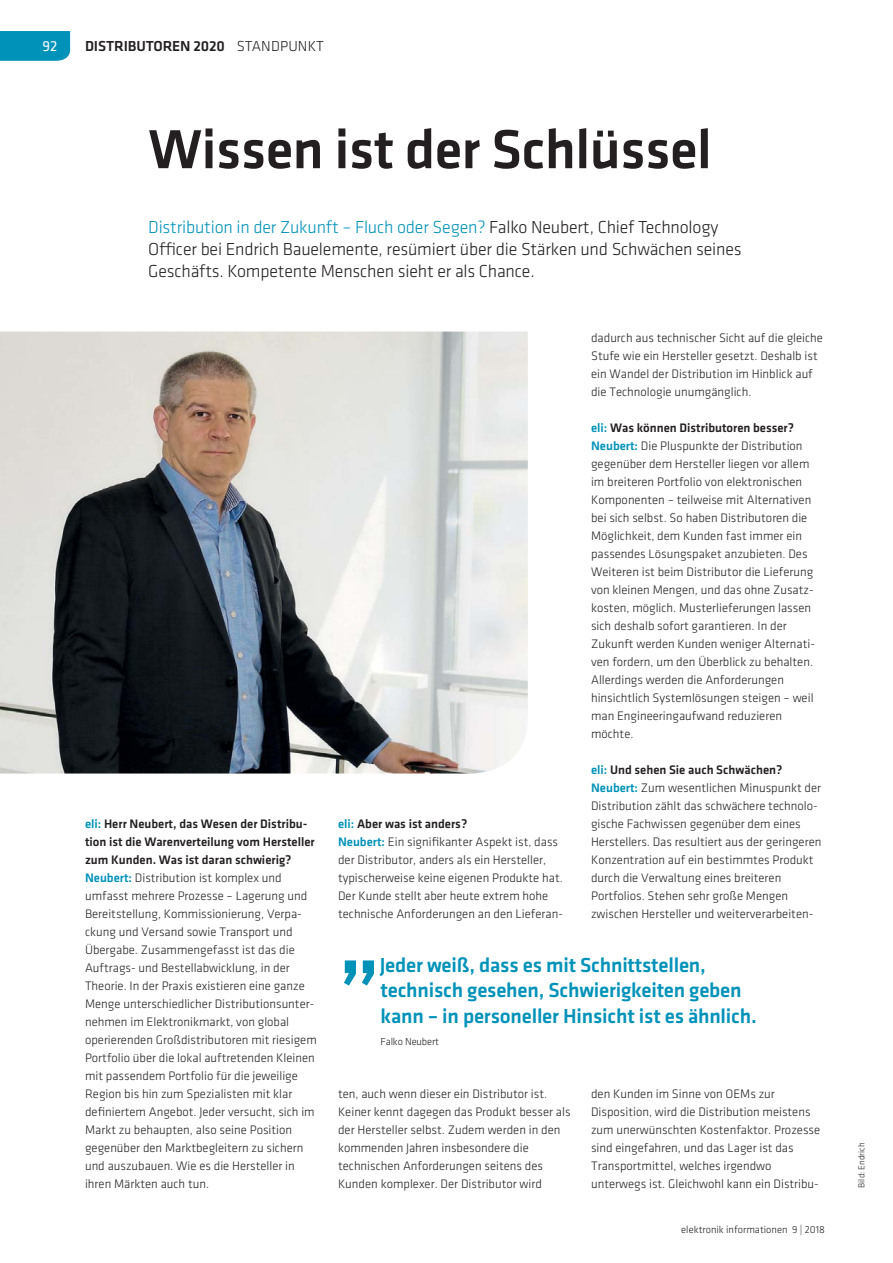
<style>
.page{position:relative;width:893px;height:1263px;background:#fff}
.page>*{position:absolute;margin:0;border:0;box-sizing:border-box;transform-origin:0 0}
.t1{font:500 90px "Klavika";color:#0092b9}
.t2{font:500 57px "Klavika";letter-spacing:-.01em;color:#231f20}
.t3{font:500 21px/25.5px "Klavika";letter-spacing:-.01em;color:#0092b9}
.t4{font:300 18px/21.6px "Klavika";letter-spacing:-.01em;color:#231f20}
.t5{font:500 15px "Klavika";letter-spacing:-.01em;color:#231f20}
.t6{font:15px "Klavika";color:#fff}
.t7{font:300 12.75px/18px "Klavika";color:#231f20}
.t8{font:300 10.5px "Klavika";color:#231f20}
.t9{font:300 9px "Klavika";color:#231f20}
.s1{font-weight:300}
.s2{color:#0092b9}
.s3{font-weight:500;color:#0092b9}
.s4{font-weight:500}
</style>
<div class="page">
<svg style="left:0;top:31px;width:71px;height:30px;background:#0895bb"></svg>
<img style="left:0;top:332px;width:528px;height:441px">
<p class="t6" style="left:43px;top:41px;width:17px">92</p>
<p class="t5" style="left:85px;top:41px;width:240px">DISTRIBUTOREN 2020 <span class="s1">STANDPUNKT</span></p>
<h2 class="t2" style="left:148px;top:128px;width:565px">Wissen ist der Schlüssel</h2>
<h3 class="t4" style="left:148px;top:218px;width:595px"><span class="s2">Distribution in der Zukunft – Fluch oder Segen?</span> Falko Neubert, Chief Technology<br>Officer bei Endrich Bauelemente, resümiert über die Stärken und Schwächen seines<br>Geschäfts. Kompetente Menschen sieht er als Chance.</h3>
<p class="t7" style="left:85px;top:815px;width:233px"><span class="s3">eli:</span> <span class="s4">Herr Neubert, das Wesen der Distribu&shy;tion ist die Warenverteilung vom Hersteller zum Kunden. Was ist daran schwierig?<br></span><span class="s3">Neubert:</span> Distribution ist komplex und umfasst mehrere Prozesse – Lagerung und Bereitstellung, Kommissionierung, Verpa&shy;ckung und Versand sowie Transport und Übergabe. Zusammengefasst ist das die Auftrags- und Bestellabwicklung, in der Theorie. In der Praxis existieren eine ganze Menge unterschiedlicher Distributionsunter&shy;nehmen im Elektronikmarkt, von global operierenden Großdistributoren mit riesigem Portfolio über die lokal auftretenden Kleinen mit passendem Portfolio für die jeweilige Region bis hin zum Spezialisten mit klar definiertem Angebot. Jeder versucht, sich im Markt zu behaupten, also seine Position gegenüber den Marktbegleitern zu sichern und auszubauen. Wie es die Hersteller in ihren Märkten auch tun.</p>
<p class="t7" style="left:338px;top:815px;width:226px"><span class="s3">eli:</span> <span class="s4">Aber was ist anders?<br></span><span class="s3">Neubert:</span> Ein signifikanter Aspekt ist, dass der Distributor, anders als ein Hersteller, typischerweise keine eigenen Produkte hat.<br>Der Kunde stellt aber heute extrem hohe technische Anforderungen an den Lieferan-</p>
<p class="t7" style="left:591px;top:330px;width:233px">dadurch aus technischer Sicht auf die gleiche Stufe wie ein Hersteller gesetzt. Deshalb ist ein Wandel der Distribution im Hinblick auf die Technologie unumgänglich.</p>
<p class="t7" style="left:591px;top:420px;width:225px"><span class="s3">eli:</span> <span class="s4">Was können Distributoren besser?<br></span><span class="s3">Neubert:</span> Die Pluspunkte der Distribution gegenüber dem Hersteller liegen vor allem im breiteren Portfolio von elektronischen Komponenten – teilweise mit Alternativen bei sich selbst. So haben Distributoren die Möglichkeit, dem Kunden fast immer ein passendes Lösungspaket anzubieten. Des Weiteren ist beim Distributor die Lieferung von kleinen Mengen, und das ohne Zusatz&shy;kosten, möglich. Musterlieferungen lassen sich deshalb sofort garantieren. In der Zukunft werden Kunden weniger Alternati&shy;ven fordern, um den Überblick zu behalten.<br>Allerdings werden die Anforderungen hinsichtlich Systemlösungen steigen – weil man Engineeringaufwand reduzieren möchte.</p>
<p class="t7" style="left:591px;top:762px;width:232px"><span class="s3">eli:</span> <span class="s4">Und sehen Sie auch Schwächen?<br></span><span class="s3">Neubert:</span> Zum wesentlichen Minuspunkt der Distribution zählt das schwächere technolo&shy;gische Fachwissen gegenüber dem eines Herstellers. Das resultiert aus der geringeren Konzentration auf ein bestimmtes Produkt durch die Verwaltung eines breiteren Portfolios. Stehen sehr große Mengen zwischen Hersteller und weiterverarbeiten-</p>
<h1 class="t1" style="left:338px;top:909px;width:44px">„</h1>
<h3 class="t3" style="left:380px;top:954px;width:378px">Jeder weiß, dass es mit Schnittstellen,<br>tech nisch gesehen, Schwierigkeiten geben kann – in personeller Hinsicht ist es ähnlich.</h3>
<p class="t8" style="left:381px;top:1037px;width:60px">Falko Neubert</p>
<p class="t7" style="left:338px;top:1085px;width:234px">ten, auch wenn dieser ein Distributor ist.<br>Keiner kennt dagegen das Produkt besser als der Hersteller selbst. Zudem werden in den kommenden Jahren insbesondere die technischen Anforderungen seitens des Kunden komplexer. Der Distributor wird</p>
<p class="t7" style="left:591px;top:1086px;width:231px">den Kunden im Sinne von OEMs zur Disposition, wird die Distribution meistens zum unerwünschten Kostenfaktor. Prozesse sind eingefahren, und das Lager ist das Transportmittel, welches irgendwo unterwegs ist. Gleichwohl kann ein Distribu-</p>
<p class="t8" style="left:681px;top:1225px;width:145px">elektronik informationen 9 | 2018</p>
<p class="t9" style="left:858px;top:1187px;width:47px;rotate:-90deg">Bild: Endrich</p>
</div>
